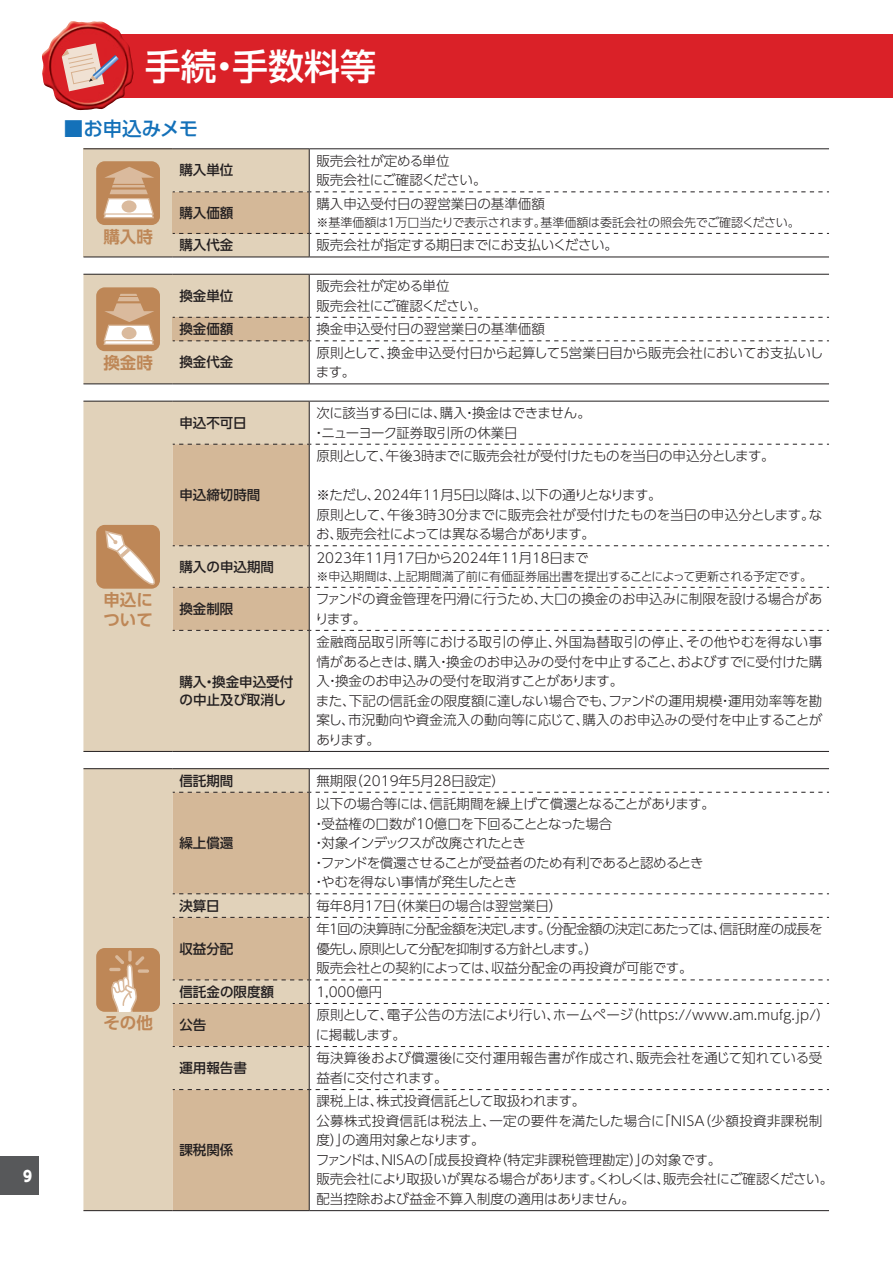
<style>
.page{position:relative;width:893px;height:1263px;background:#fff}
.page>*{position:absolute;margin:0;border:0;box-sizing:border-box;transform-origin:0 0}
.t1{font:500 36px "UD Shin Go Pro";color:#fff}
.t2{font:500 19.5px "UD Shin Go Pro";letter-spacing:-.005em;color:#1471b9}
.t3{font:700 16.5px/19.5px "UD Shin Go Pro De";color:#be8757}
.t4{font:800 15px "UD Shin Go Pro";color:#fff;scale:.9 1}
.t5{font:300 13.5px/19.5px "UD Shin Go Pro";letter-spacing:-.01em;color:#231f20}
.t6{font:300 13.5px/19.5px "UD Shin Go Pro";letter-spacing:-.03em;color:#231f20}
.t7{font:500 13.5px/18px "UD Shin Go Pro";color:#231f20}
.t8{font:300 13.5px/19.5px "UD Shin Go Pro";letter-spacing:-.045em;color:#231f20}
.t9{font:300 13.5px/19.5px "UD Shin Go Pro";letter-spacing:.015em;color:#231f20}
.t10{font:300 13.5px/19.5px "UD Shin Go Pro";letter-spacing:-.035em;color:#231f20}
.t11{font:300 12px "UD Shin Go Pro";letter-spacing:-.02em;color:#231f20}
</style>
<div class="page">
<div style="left:0;top:1157px;width:38px;height:38px;background:#57585a"></div>
<div style="left:83px;top:149px;width:90px;height:108px;background:#e1d2ba"></div>
<hr style="left:83px;top:148px;width:90px;height:1px;background:#231f20">
<hr style="left:83px;top:257px;width:90px;height:1px;background:#231f20">
<hr style="left:173px;top:148px;width:136px;height:1px;background:#231f20">
<hr style="left:309px;top:148px;width:520px;height:1px;background:#231f20">
<hr style="left:173px;top:257px;width:136px;height:1px;background:#231f20">
<hr style="left:309px;top:257px;width:520px;height:1px;background:#231f20">
<svg style="left:173px;top:149px;width:656px;height:108px"></svg>
<div style="left:96px;top:161px;width:64px;height:64px;background:#be8757;border-radius:9px"></div>
<svg style="left:103px;top:167px;width:51px;height:52px"></svg>
<svg style="left:83px;top:274px;width:746px;height:110px"></svg>
<div style="left:83px;top:402px;width:226px;height:349px;background:#e1d2ba"></div>
<hr style="left:83px;top:401px;width:90px;height:1px;background:#231f20">
<hr style="left:83px;top:751px;width:90px;height:1px;background:#231f20">
<hr style="left:173px;top:401px;width:136px;height:1px;background:#231f20">
<hr style="left:309px;top:401px;width:520px;height:1px;background:#231f20">
<hr style="left:309px;top:401px;width:1px;height:43px;background:#231f20">
<hr style="left:309px;top:631px;width:1px;height:120px;background:#231f20">
<hr style="left:173px;top:751px;width:136px;height:1px;background:#231f20">
<hr style="left:309px;top:751px;width:520px;height:1px;background:#231f20">
<svg style="left:173px;top:444px;width:656px;height:187px"></svg>
<div style="left:96px;top:525px;width:64px;height:64px;background:#be8757;border-radius:9px"></div>
<svg style="left:104px;top:529px;width:56px;height:63px"></svg>
<div style="left:83px;top:769px;width:90px;height:441px;background:#e1d2ba"></div>
<svg style="left:173px;top:793px;width:136px;height:417px;background:#d5ba9b"></svg>
<hr style="left:83px;top:768px;width:90px;height:1px;background:#231f20">
<hr style="left:173px;top:768px;width:136px;height:1px;background:#231f20">
<hr style="left:309px;top:768px;width:520px;height:1px;background:#231f20">
<hr style="left:309px;top:793px;width:1px;height:100px;background:#231f20">
<hr style="left:309px;top:918px;width:1px;height:61px;background:#231f20">
<hr style="left:309px;top:1004px;width:1px;height:42px;background:#231f20">
<hr style="left:309px;top:1047px;width:1px;height:42px;background:#231f20">
<hr style="left:309px;top:1090px;width:1px;height:120px;background:#231f20">
<svg style="left:173px;top:769px;width:656px;height:24px"></svg>
<svg style="left:173px;top:893px;width:656px;height:25px"></svg>
<svg style="left:173px;top:979px;width:656px;height:25px"></svg>
<svg style="left:173px;top:1046px;width:656px;height:1px"></svg>
<svg style="left:173px;top:1089px;width:656px;height:1px"></svg>
<hr style="left:83px;top:1210px;width:90px;height:1px;background:#231f20">
<hr style="left:173px;top:1210px;width:136px;height:1px;background:#231f20">
<hr style="left:309px;top:1210px;width:520px;height:1px;background:#231f20">
<div style="left:96px;top:948px;width:64px;height:64px;background:#be8757;border-radius:9px"></div>
<svg style="left:128px;top:950px;width:4px;height:12px"></svg>
<svg style="left:109px;top:955px;width:35px;height:57px"></svg>
<svg style="left:138px;top:969px;width:11px;height:4px"></svg>
<div style="left:83px;top:34px;width:810px;height:64px;background:#da2128"></div>
<img style="left:42px;top:21px;width:92px;height:90px">
<svg style="left:62px;top:43px;width:57px;height:48px"></svg>
<p class="t4" style="left:23px;top:1163px;width:11px">9</p>
<h1 class="t1" style="left:145px;top:37px;width:233px">手続・手数料等</h1>
<h2 class="t2" style="left:64px;top:112px;width:136px">■お申込みメモ</h2>
<p class="t3" style="left:103px;top:226px;width:51px">購入時</p>
<p class="t3" style="left:103px;top:352px;width:51px">換金時</p>
<p class="t3" style="left:103px;top:590px;width:51px">申込について</p>
<p class="t3" style="left:103px;top:1013px;width:51px">その他</p>
<p class="t7" style="left:179px;top:161px;width:55px">購入単位</p>
<p class="t5" style="left:316px;top:150px;width:172px">販売会社が定める単位<br>販売会社にご確認ください。</p>
<p class="t7" style="left:179px;top:203px;width:55px">購入価額</p>
<p class="t5" style="left:316px;top:193px;width:230px">購入申込受付日の翌営業日の基準価額</p>
<p class="t11" style="left:316px;top:213px;width:485px">※基準価額は１万口当たりで表示されます。基準価額は委託会社の照会先でご確認ください。</p>
<p class="t7" style="left:179px;top:236px;width:55px">購入代金</p>
<p class="t5" style="left:316px;top:235px;width:303px">販売会社が指定する期日までにお支払いください。</p>
<p class="t7" style="left:179px;top:286px;width:55px">換金単位</p>
<p class="t5" style="left:316px;top:276px;width:172px">販売会社が定める単位<br>販売会社にご確認ください。</p>
<p class="t7" style="left:179px;top:320px;width:55px">換金価額</p>
<p class="t5" style="left:316px;top:319px;width:230px">換金申込受付日の翌営業日の基準価額</p>
<p class="t7" style="left:179px;top:353px;width:55px">換金代金</p>
<p class="t5" style="left:316px;top:342px;width:509px">原則として、換金申込受付日から起算して５営業日目から販売会社においてお支払いします。</p>
<p class="t7" style="left:179px;top:413px;width:69px">申込不可日</p>
<p class="t10" style="left:312px;top:403px;width:280px;text-indent:4px">次に該当する日には、購入・換金はできません。・ニューヨーク証券取引所の休業日</p>
<p class="t7" style="left:179px;top:486px;width:82px">申込締切時間</p>
<p class="t7" style="left:179px;top:557px;width:96px">購入の申込期間</p>
<p class="t6" style="left:316px;top:446px;width:460px">原則として、午後３時までに販売会社が受付けたものを当日の申込分とします。</p>
<p class="t5" style="left:316px;top:485px;width:508px">※ただし、2024年11月５日以降は、以下の通りとなります。<br>原則として、午後３時30分までに販売会社が受付けたものを当日の申込分とします。なお、販売会社によっては異なる場合があります。</p>
<p class="t5" style="left:316px;top:547px;width:274px">2023年11月17日から2024年11月18日まで</p>
<p class="t11" style="left:316px;top:567px;width:497px">※申込期間は、上記期間満了前に有価証券届出書を提出することによって更新される予定です。</p>
<p class="t7" style="left:179px;top:599px;width:55px">換金制限</p>
<p class="t5" style="left:315px;top:589px;width:509px">ファンドの資金管理を円滑に行うため、大口の換金のお申込みに制限を設ける場合があります。</p>
<p class="t7" style="left:179px;top:672px;width:115px">購入・換金申込受付の中止及び取消し</p>
<p class="t5" style="left:316px;top:632px;width:508px">金融商品取引所等における取引の停止、外国為替取引の停止、その他やむを得ない事情があるときは、購入・換金のお申込みの受付を中止すること、およびすでに受付けた購入・換金のお申込みの受付を取消すことがあります。<br>また、下記の信託金の限度額に達しない場合でも、ファンドの運用規模・運用効率等を勘案し、市況動向や資金流入の動向等に応じて、購入のお申込みの受付を中止することがあります。</p>
<p class="t7" style="left:179px;top:771px;width:55px">信託期間</p>
<p class="t5" style="left:316px;top:770px;width:190px">無期限（2019年５月28日設定）</p>
<p class="t7" style="left:179px;top:834px;width:55px">繰上償還</p>
<p class="t6" style="left:312px;top:794px;width:404px;text-indent:4px">以下の場合等には、信託期間を繰上げて償還となることがあります。・受益権の口数が10億口を下回ることとなった場合<br>・対象インデックスが改廃されたとき<br>・ファンドを償還させることが受益者のため有利であると認めるとき・やむを得ない事情が発生したとき</p>
<p class="t7" style="left:179px;top:896px;width:42px">決算日</p>
<p class="t5" style="left:316px;top:895px;width:247px">毎年８月17日（休業日の場合は翌営業日）</p>
<p class="t7" style="left:179px;top:939px;width:55px">収益分配</p>
<p class="t8" style="left:316px;top:919px;width:508px">年１回の決算時に分配金額を決定します。（分配金額の決定にあたっては、信託財産の成長を優先し、原則として分配を抑制する方針とします。）<br>販売会社との契約によっては、収益分配金の再投資が可能です。</p>
<p class="t7" style="left:179px;top:982px;width:96px">信託金の限度額</p>
<p class="t5" style="left:316px;top:981px;width:68px">1,000億円</p>
<p class="t7" style="left:179px;top:1015px;width:28px">公告</p>
<p class="t9" style="left:316px;top:1005px;width:515px">原則として、電子公告の方法により行い、ホームページ（https://www.am.mufg.jp/）に掲載します。</p>
<p class="t7" style="left:179px;top:1058px;width:69px">運用報告書</p>
<p class="t5" style="left:316px;top:1048px;width:507px">毎決算後および償還後に交付運用報告書が作成され、販売会社を通じて知れている受益者に交付されます。</p>
<p class="t7" style="left:179px;top:1141px;width:55px">課税関係</p>
<p class="t5" style="left:316px;top:1091px;width:519px">課税上は、株式投資信託として取扱われます。<br>公募株式投資信託は税法上、一定の要件を満たした場合に「ＮＩＳＡ（少額投資非課税制度）」の適用対象となります。<br>ファンドは、ＮＩＳＡの「成長投資枠（特定非課税管理勘定）」の対象です。<br>販売会社により取扱いが異なる場合があります。くわしくは、販売会社にご確認ください。配当控除および益金不算入制度の適用はありません。</p>
</div>
